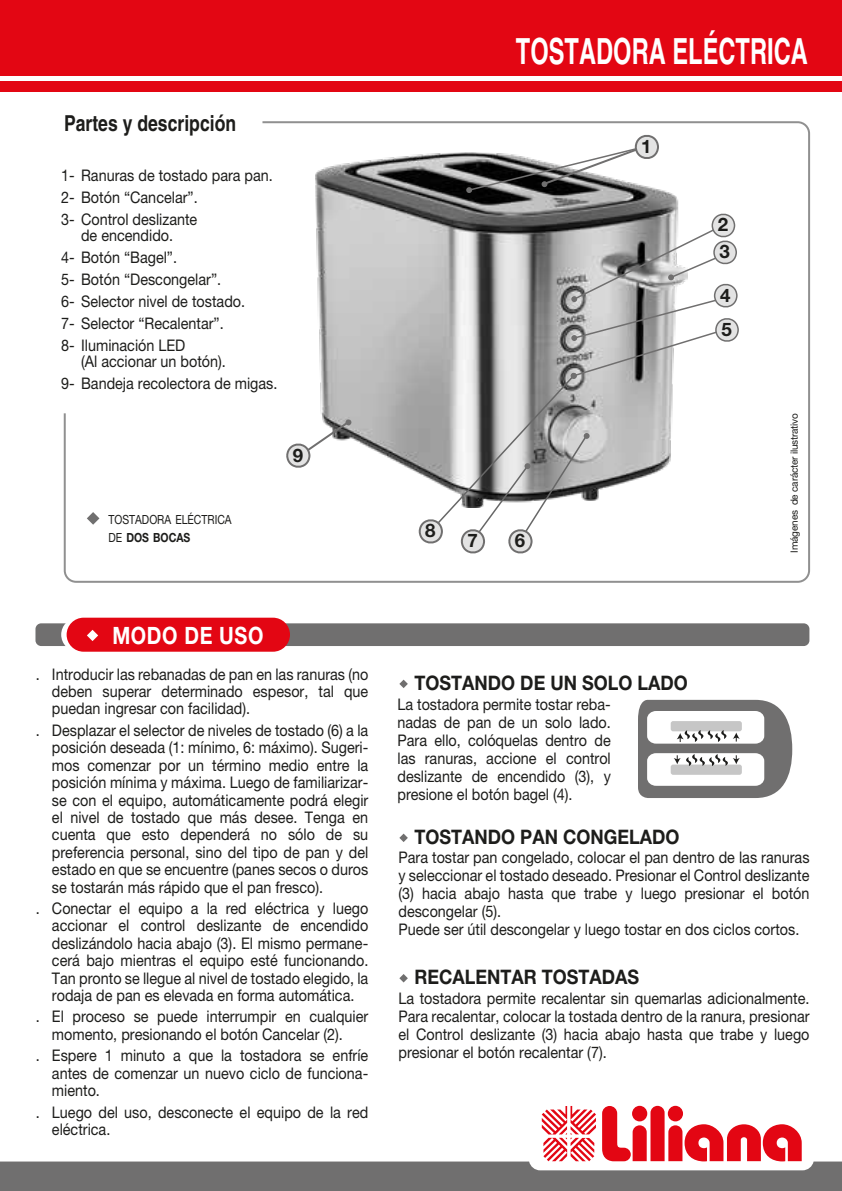
<style>
.page{position:relative;width:842px;height:1191px;background:#fff}
.page>*{position:absolute;margin:0;border:0;box-sizing:border-box;transform-origin:0 0}
.t1{font:700 36px "Helvetica";color:#fff;scale:.66 1}
.t2{font:700 24px "Helvetica Neue";letter-spacing:.03em;color:#fff;scale:.83 1}
.t3{font:700 22px "Helvetica";color:#1d1d1b;scale:.8 1}
.t4{font:700 20px "Helvetica Neue";color:#1d1d1b;scale:.9 1}
.t5{font:700 18.6px/26.8px "Helvetica Neue";color:#1d1d1b}
.t6{font:16px/17.4px "Helvetica Neue";color:#1d1d1b;text-align:justify;scale:.9 1}
.t7{font:12.6px/18px "Helvetica Neue";color:#1d1d1b;scale:.83 1}
.t8{font:10px "Helvetica Neue";letter-spacing:-.02em;color:#1d1d1b}
.s1{font-weight:700}
</style>
<div class="page">
<svg style="left:63px;top:121px;width:748px;height:462px"></svg>
<svg style="left:285px;top:419px;width:66px;height:51px"></svg>
<svg style="left:466px;top:132px;width:194px;height:61px"></svg>
<div style="left:0;top:0;width:842px;height:75px;background:#e30613"></div>
<div style="left:0;top:81px;width:842px;height:10px;background:#e30613"></div>
<svg style="left:0;top:1105px;width:842px;height:86px"></svg>
<svg style="left:399px;top:833px;width:9px;height:9px"></svg>
<svg style="left:399px;top:679px;width:9px;height:9px"></svg>
<svg style="left:399px;top:974px;width:9px;height:8px"></svg>
<svg style="left:87px;top:512px;width:12px;height:13px"></svg>
<div style="left:35px;top:623px;width:774px;height:23px;background:#706f6f;border-radius:6px"></div>
<svg style="left:61px;top:617px;width:222px;height:34px"></svg>
<div style="left:67px;top:617px;width:223px;height:34px;background:#e30613;border-radius:17px"></div>
<svg style="left:87px;top:630px;width:11px;height:11px"></svg>
<svg style="left:638px;top:699px;width:154px;height:99px"></svg>
<svg style="left:418px;top:211px;width:322px;height:345px"></svg>
<h3 class="t3" style="left:64px;top:109px;width:217px">Partes y descripción</h3>
<p class="t6" style="left:61px;top:164px;width:237px;line-height:22px;text-align:left">1- Ranuras de tostado para pan.<br>2- Botón “Cancelar”.<br>3- Control deslizante</p>
<p class="t6" style="left:61px;top:224px;width:206px;line-height:22px;text-align:left;text-indent:20px">de encendido.<br>4- Botón “Bagel”.<br>5- Botón “Descongelar”.<br>6- Selector nivel de tostado.<br>7- Selector “Recalentar”.<br>8- Iluminación LED</p>
<p class="t6" style="left:61px;top:350px;width:242px;line-height:22px;text-indent:20px">(Al accionar un botón).<br>9- Bandeja recolectora de migas.</p>
<p class="t7" style="left:108px;top:511px;width:150px">TOSTADORA ELÉCTRICA<br>DE <span class="s1">DOS BOCAS</span></p>
<p class="t5" style="left:293px;top:441px;width:12px">9</p>
<p class="t5" style="left:425px;top:517px;width:12px">8</p>
<p class="t5" style="left:467px;top:527px;width:12px">7</p>
<h1 class="t1" style="left:516px;top:29px;width:444px">TOSTADORA ELÉCTRICA</h1>
<p class="t5" style="left:515px;top:527px;width:12px">6</p>
<p class="t5" style="left:641px;top:132px;width:12px">1</p>
<p class="t5" style="left:718px;top:211px;width:14px">2<br>3</p>
<p class="t5" style="left:720px;top:277px;width:13px;line-height:34.2px">4<br>5</p>
<p class="t8" style="left:788px;top:552px;width:141px;rotate:-90deg">Imágenes de carácter ilustrativo</p>
<h2 class="t2" style="left:112px;top:620px;width:183px">MODO DE USO</h2>
<p class="t6" style="left:52px;top:665px;width:353px;text-indent:-16px">. Introducir las rebanadas de pan en las ranuras (no deben superar determinado espesor, tal que puedan ingresar con facilidad).</p>
<p class="t6" style="left:52px;top:721px;width:353px;text-indent:-16px">. Desplazar el selector de niveles de tostado (6) a la posición deseada (1: mínimo, 6: máximo). Sugeri&shy;mos comenzar por un término medio entre la posición mínima y máxima. Luego de familiarizar&shy;se con el equipo, automáticamente podrá elegir el nivel de tostado que más desee. Tenga en cuenta que esto dependerá no sólo de su preferencia personal, sino del tipo de pan y del estado en que se encuentre (panes secos o duros se tostarán más rápido que el pan fresco).</p>
<p class="t6" style="left:52px;top:899px;width:353px;text-indent:-16px">. Conectar el equipo a la red eléctrica y luego accionar el control deslizante de encendido deslizándolo hacia abajo (3). El mismo permane&shy;cerá bajo mientras el equipo esté funcionando.<br>Tan pronto se llegue al nivel de tostado elegido, la rodaja de pan es elevada en forma automática.</p>
<p class="t6" style="left:36px;top:1007px;width:371px;text-align:center">. El proceso se puede interrumpir en cualquier momento, presionando el botón Cancelar (2).</p>
<p class="t6" style="left:52px;top:1046px;width:353px;text-indent:-16px">. Espere 1 minuto a que la tostadora se enfríe antes de comenzar un nuevo ciclo de funciona&shy;miento.</p>
<p class="t6" style="left:52px;top:1102px;width:353px;text-indent:-16px">. Luego del uso, desconecte el equipo de la red eléctrica.</p>
<p class="t4" style="left:415px;top:670px;width:305px">TOSTANDO DE UN SOLO LADO</p>
<p class="t6" style="left:397px;top:695px;width:239px;line-height:18px">La tostadora permite tostar reba&shy;nadas de pan de un solo lado.<br>Para ello, colóquelas dentro de las ranuras, accione el control deslizante de encendido (3), y presione el botón bagel (4).</p>
<p class="t4" style="left:415px;top:824px;width:296px">TOSTANDO PAN CONGELADO</p>
<p class="t6" style="left:398px;top:848px;width:458px;line-height:18px;text-align:left">Para tostar pan congelado, colocar el pan dentro de las ranuras y seleccionar el tostado deseado. Presionar el Control deslizante (3) hacia abajo hasta que trabe y luego presionar el botón descongelar (5).<br>Puede ser útil descongelar y luego tostar en dos ciclos cortos.</p>
<p class="t4" style="left:415px;top:964px;width:251px">RECALENTAR TOSTADAS</p>
<p class="t6" style="left:398px;top:989px;width:458px;line-height:18px">La tostadora permite recalentar sin quemarlas adicionalmente.<br>Para recalentar, colocar la tostada dentro de la ranura, presionar el Control deslizante (3) hacia abajo hasta que trabe y luego presionar el botón recalentar (7).</p>
</div>
